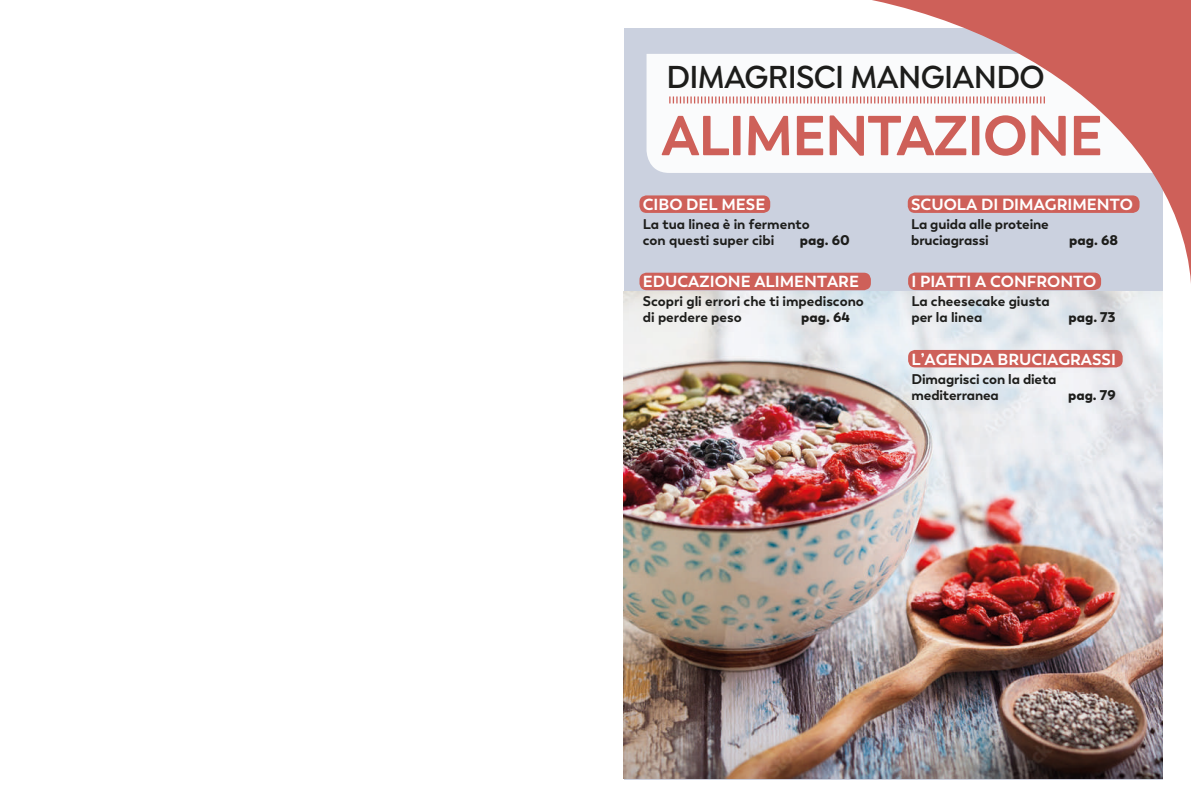
<style>
.page{position:relative;width:1191px;height:808px;background:#fff}
.page>*{position:absolute;margin:0;border:0;box-sizing:border-box;transform-origin:0 0}
.t1{font:700 56px "Boston";letter-spacing:-.02em;color:#ce6059}
.t2{font:600 34px "Isidora Sans";letter-spacing:-.02em;color:#1d1d1b;scale:.95 1}
.t3{font:700 16px "Boston";color:#fff}
.t4{font:700 14px/16px "Boston";color:#1d1d1b}
.t5{font:900 14px "Boston";color:#1d1d1b}
</style>
<div class="page">
<div style="left:624px;top:28px;width:538px;height:752px;background:#cbd1df"></div>
<img style="left:624px;top:291px;width:538px;height:487px">
<div style="left:646px;top:54px;width:92px;height:119px;background:#fafbfc"></div>
<svg style="left:669px;top:96px;width:69px;height:7px"></svg>
<img style="left:738px;top:0;width:453px;height:596px">
<div style="left:639px;top:195px;width:131px;height:18px;background:#ce6059;border-radius:7px"></div>
<div style="left:639px;top:273px;width:232px;height:17px;background:#ce6059;border-radius:7px"></div>
<div style="left:908px;top:350px;width:214px;height:17px;background:#ce6059;border-radius:7px"></div>
<div style="left:908px;top:273px;width:193px;height:17px;background:#ce6059;border-radius:7px"></div>
<div style="left:907px;top:195px;width:232px;height:18px;background:#ce6059;border-radius:7px"></div>
<h2 class="t2" style="left:666px;top:57px;width:400px">DIMAGRISCI MANGIANDO</h2>
<h1 class="t1" style="left:661px;top:101px;width:443px">ALIMENTAZIONE</h1>
<p class="t3" style="left:643px;top:195px;width:124px">CIBO DEL MESE</p>
<p class="t4" style="left:643px;top:216px;width:168px">La tua linea è in fermento con questi super cibi</p>
<p class="t5" style="left:800px;top:231px;width:51px">pag. 60</p>
<p class="t3" style="left:643px;top:272px;width:217px">EDUCAZIONE ALIMENTARE</p>
<p class="t4" style="left:643px;top:294px;width:222px">Scopri gli errori che ti impediscono di perdere peso</p>
<p class="t5" style="left:801px;top:308px;width:50px">pag. 64</p>
<p class="t3" style="left:911px;top:195px;width:223px">SCUOLA DI DIMAGRIMENTO</p>
<p class="t4" style="left:911px;top:216px;width:139px">La guida alle proteine bruciagrassi</p>
<p class="t5" style="left:1069px;top:231px;width:50px">pag. 68</p>
<p class="t3" style="left:911px;top:272px;width:187px">I PIATTI A CONFRONTO</p>
<p class="t4" style="left:911px;top:294px;width:140px">La cheesecake giusta per la linea</p>
<p class="t5" style="left:1068px;top:308px;width:49px">pag. 73</p>
<p class="t3" style="left:911px;top:349px;width:206px">L’AGENDA BRUCIAGRASSI</p>
<p class="t4" style="left:911px;top:371px;width:146px">Dimagrisci con la dieta mediterranea</p>
<p class="t5" style="left:1068px;top:386px;width:49px">pag. 79</p>
</div>
